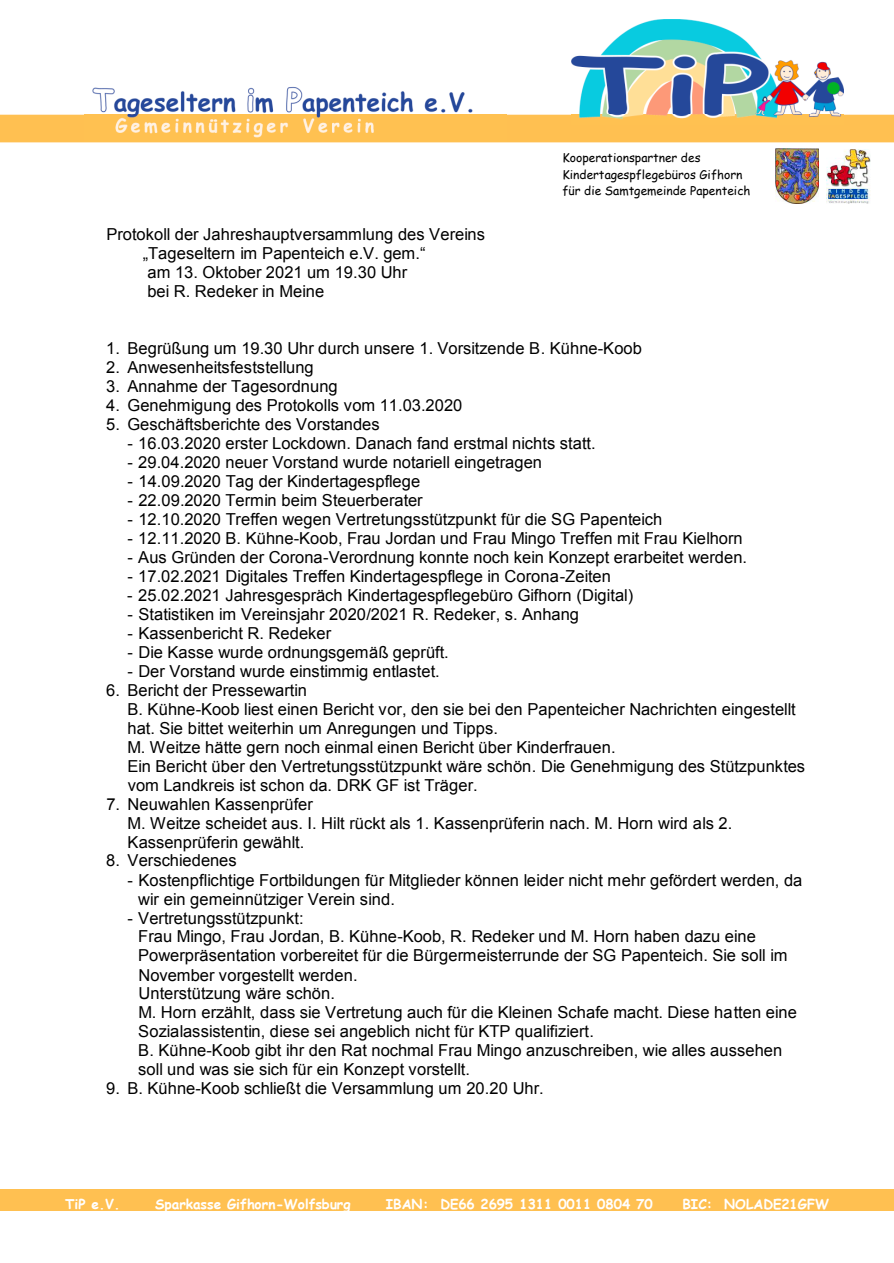
<style>
.page{position:relative;width:894px;height:1263px;background:#fff}
.page>*{position:absolute;margin:0;border:0;box-sizing:border-box;transform-origin:0 0}
.t1{font:16.5px/19px "Arial";letter-spacing:.005em;color:#000}
.t2{font:700 13.5px "Comic Sans MS";color:#fff}
.t3{font:12px/16.6px "Comic Sans MS";color:#000}
</style>
<div class="page">
<div style="left:0;top:1189px;width:893px;height:21px;background:#ffc051"></div>
<div style="left:0;top:115px;width:893px;height:27px;background:#ffc051"></div>
<img style="left:571px;top:19px;width:272px;height:106px">
<img style="left:85px;top:86px;width:421px;height:56px">
<img style="left:775px;top:149px;width:43px;height:54px">
<img style="left:826px;top:149px;width:43px;height:54px">
<p class="t1" style="left:143px;top:225px;width:343px;text-indent:-37px">Protokoll der Jahreshauptversammlung des Vereins „Tageseltern im Papenteich e.V. gem.“<br>am 13. Oktober 2021 um 19.30 Uhr<br>bei R. Redeker in Meine</p>
<p class="t3" style="left:562px;top:149px;width:189px">Kooperationspartner des<br>Kindertagespflegebüros Gifhorn für die Samtgemeinde Papenteich</p>
<p class="t1" style="left:106px;top:339px;width:537px">1. Begrüßung um 19.30 Uhr durch unsere 1. Vorsitzende B. Kühne-Koob</p>
<p class="t1" style="left:106px;top:358px;width:209px">2. Anwesenheitsfeststellung</p>
<p class="t1" style="left:106px;top:377px;width:233px">3. Annahme der Tagesordnung</p>
<p class="t1" style="left:106px;top:396px;width:357px">4. Genehmigung des Protokolls vom 11.03.2020</p>
<p class="t1" style="left:106px;top:415px;width:275px">5. Geschäftsberichte des Vorstandes</p>
<p class="t1" style="left:127px;top:434px;width:469px">- 16.03.2020 erster Lockdown. Danach fand erstmal nichts statt.</p>
<p class="t1" style="left:127px;top:453px;width:416px">- 29.04.2020 neuer Vorstand wurde notariell eingetragen</p>
<p class="t1" style="left:127px;top:472px;width:294px">- 14.09.2020 Tag der Kindertagespflege</p>
<p class="t1" style="left:127px;top:491px;width:296px">- 22.09.2020 Termin beim Steuerberater</p>
<p class="t1" style="left:127px;top:510px;width:536px">- 12.10.2020 Treffen wegen Vertretungsstützpunkt für die SG Papenteich</p>
<p class="t1" style="left:127px;top:529px;width:616px">- 12.11.2020 B. Kühne-Koob, Frau Jordan und Frau Mingo Treffen mit Frau Kielhorn</p>
<p class="t1" style="left:127px;top:547px;width:620px">- Aus Gründen der Corona-Verordnung konnte noch kein Konzept erarbeitet werden.</p>
<p class="t1" style="left:127px;top:567px;width:485px">- 17.02.2021 Digitales Treffen Kindertagespflege in Corona-Zeiten</p>
<p class="t1" style="left:127px;top:586px;width:507px">- 25.02.2021 Jahresgespräch Kindertagespflegebüro Gifhorn (Digital)</p>
<p class="t1" style="left:128px;top:604px;width:452px">- Statistiken im Vereinsjahr 2020/2021 R. Redeker, s. Anhang</p>
<p class="t1" style="left:127px;top:623px;width:205px">- Kassenbericht R. Redeker</p>
<p class="t1" style="left:127px;top:643px;width:322px">- Die Kasse wurde ordnungsgemäß geprüft.</p>
<p class="t1" style="left:127px;top:662px;width:313px">- Der Vorstand wurde einstimmig entlastet.</p>
<p class="t1" style="left:127px;top:680px;width:679px;text-indent:-21px">6. Bericht der Pressewartin<br>B. Kühne-Koob liest einen Bericht vor, den sie bei den Papenteicher Nachrichten eingestellt hat. Sie bittet weiterhin um Anregungen und Tipps.<br>M. Weitze hätte gern noch einmal einen Bericht über Kinderfrauen.<br>Ein Bericht über den Vertretungsstützpunkt wäre schön. Die Genehmigung des Stützpunktes vom Landkreis ist schon da. DRK GF ist Träger.</p>
<p class="t1" style="left:127px;top:795px;width:606px;text-indent:-21px">7. Neuwahlen Kassenprüfer<br>M. Weitze scheidet aus. I. Hilt rückt als 1. Kassenprüferin nach. M. Horn wird als 2.<br>Kassenprüferin gewählt.</p>
<p class="t1" style="left:106px;top:851px;width:132px">8. Verschiedenes</p>
<p class="t1" style="left:138px;top:870px;width:665px;text-indent:-11px">- Kostenpflichtige Fortbildungen für Mitglieder können leider nicht mehr gefördert werden, da wir ein gemeinnütziger Verein sind.</p>
<p class="t1" style="left:138px;top:908px;width:660px;text-indent:-11px">- Vertretungsstützpunkt:<br>Frau Mingo, Frau Jordan, B. Kühne-Koob, R. Redeker und M. Horn haben dazu eine Powerpräsentation vorbereitet für die Bürgermeisterrunde der SG Papenteich. Sie soll im November vorgestellt werden.<br>Unterstützung wäre schön.<br>M. Horn erzählt, dass sie Vertretung auch für die Kleinen Schafe macht. Diese hatten eine Sozialassistentin, diese sei angeblich nicht für KTP qualifiziert.<br>B. Kühne-Koob gibt ihr den Rat nochmal Frau Mingo anzuschreiben, wie alles aussehen soll und was sie sich für ein Konzept vorstellt.</p>
<p class="t1" style="left:106px;top:1079px;width:439px">9. B. Kühne-Koob schließt die Versammlung um 20.20 Uhr.</p>
<p class="t2" style="left:65px;top:1194px;width:56px">TiP e.V.</p>
<p class="t2" style="left:155px;top:1194px;width:197px">Sparkasse Gifhorn-Wolfsburg</p>
<p class="t2" style="left:385px;top:1194px;width:268px">IBAN: DE66 2695 1311 0011 0804 70</p>
<p class="t2" style="left:682px;top:1194px;width:148px">BIC: NOLADE21GFW</p>
</div>
